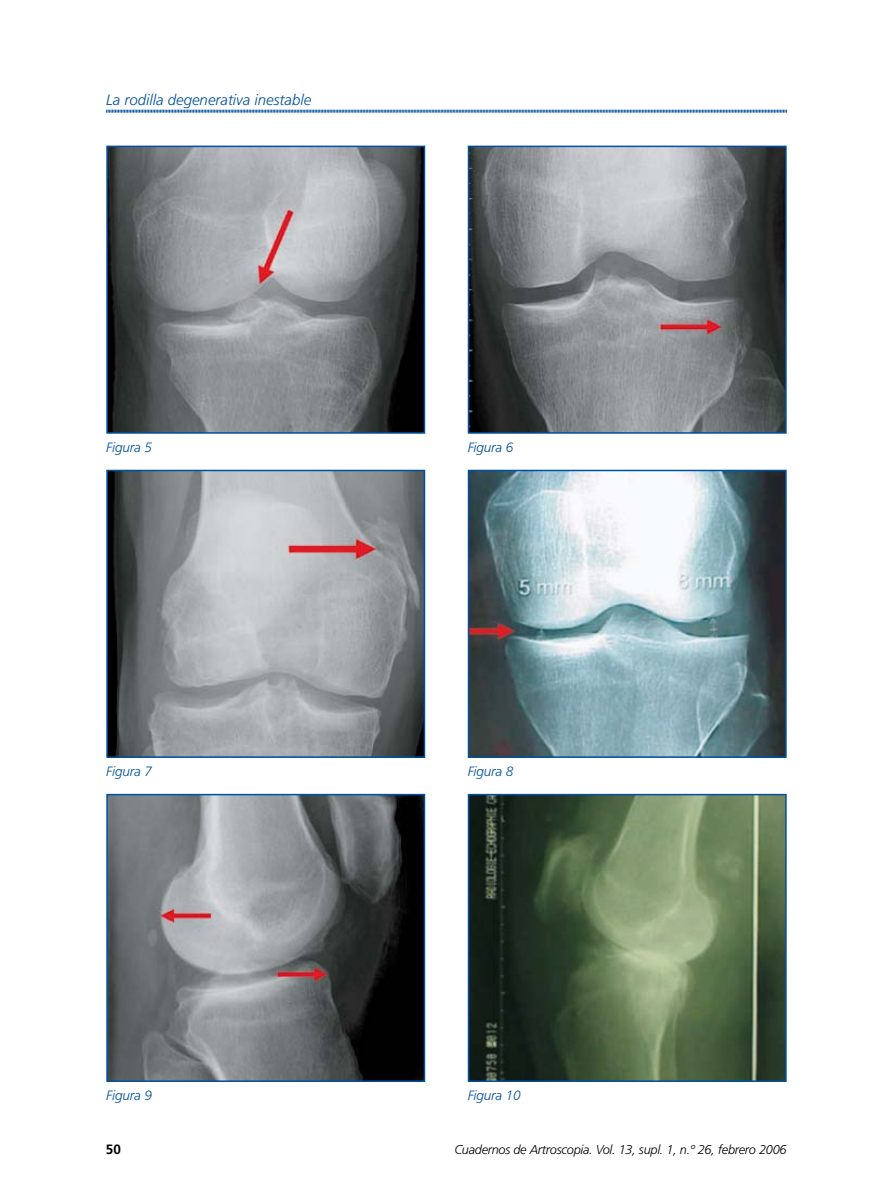
<style>
.page{position:relative;width:893px;height:1191px;background:#fff}
.page>*{position:absolute;margin:0;border:0;box-sizing:border-box;transform-origin:0 0}
.t1{font:italic 300 15px "Frutiger LT Std";color:#00519e}
.t2{font:italic 300 13.5px "Frutiger LT Std";letter-spacing:-.01em;color:#00519e}
.t3{font:700 13.5px "Frutiger LT Std";color:#000}
.t4{font:italic 300 12.75px "Frutiger LT Std";letter-spacing:-.02em;color:#000}
</style>
<div class="page">
<svg style="left:106px;top:109px;width:681px;height:4px;background:#7fa7cd"></svg>
<img style="left:109px;top:149px;width:313px;height:282px">
<div style="left:106px;top:146px;width:319px;height:288px;border:2px solid #00519e"></div>
<img style="left:109px;top:797px;width:313px;height:282px">
<div style="left:106px;top:794px;width:319px;height:288px;border:2px solid #00519e"></div>
<img style="left:109px;top:473px;width:313px;height:282px">
<div style="left:106px;top:470px;width:319px;height:288px;border:2px solid #00519e"></div>
<img style="left:471px;top:149px;width:313px;height:282px">
<div style="left:468px;top:146px;width:319px;height:288px;border:2px solid #00519e"></div>
<img style="left:471px;top:797px;width:313px;height:282px">
<div style="left:468px;top:794px;width:319px;height:288px;border:2px solid #00519e"></div>
<img style="left:471px;top:473px;width:313px;height:282px">
<div style="left:468px;top:470px;width:319px;height:288px;border:2px solid #00519e"></div>
<p class="t1" style="left:106px;top:92px;width:207px">La rodilla degenerativa inestable</p>
<p class="t2" style="left:106px;top:439px;width:47px">Figura 5</p>
<p class="t2" style="left:468px;top:439px;width:47px">Figura 6</p>
<p class="t2" style="left:106px;top:763px;width:47px">Figura 7</p>
<p class="t2" style="left:468px;top:763px;width:47px">Figura 8</p>
<p class="t2" style="left:106px;top:1087px;width:47px">Figura 9</p>
<p class="t2" style="left:468px;top:1087px;width:54px">Figura 10</p>
<p class="t3" style="left:106px;top:1141px;width:17px">50</p>
<p class="t4" style="left:454px;top:1142px;width:334px">Cuadernos de Artroscopia. Vol. 13, supl. 1, n.º 26, febrero 2006</p>
</div>
